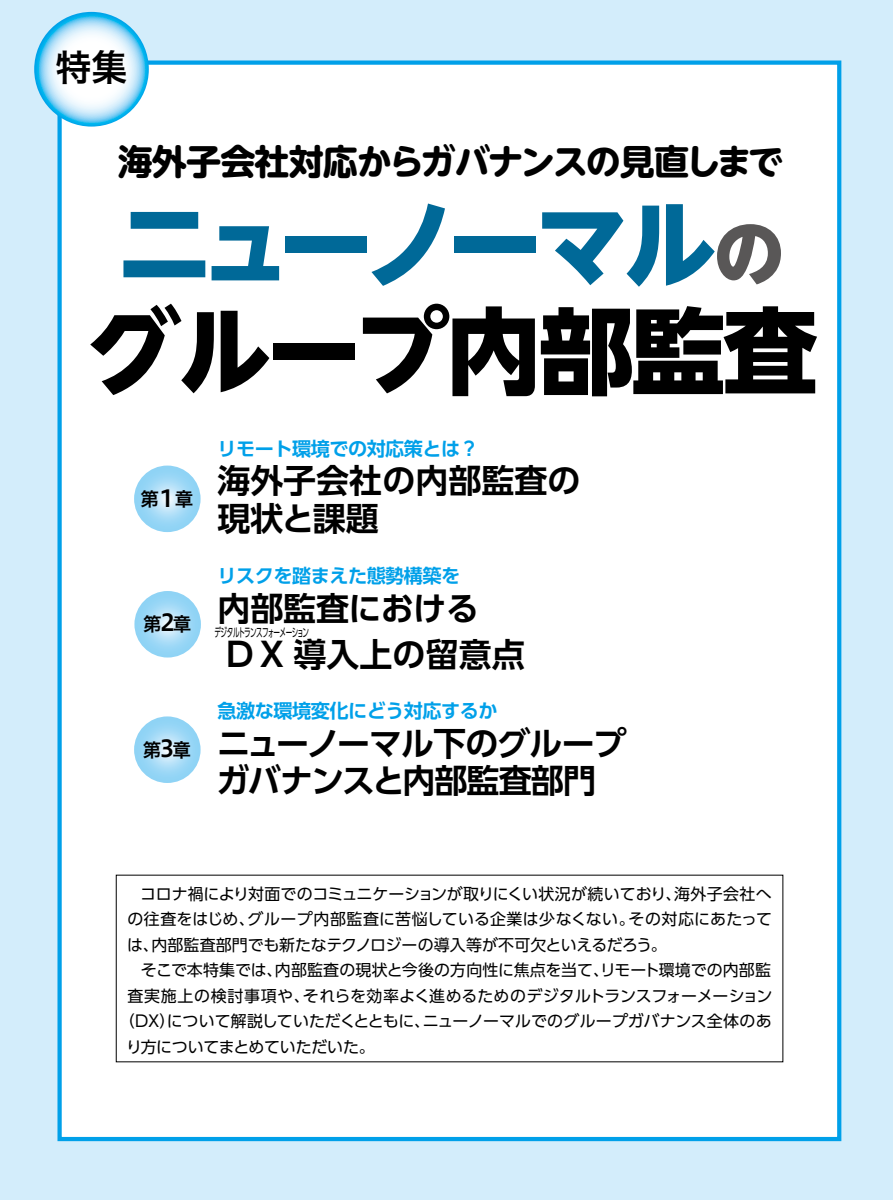
<style>
.page{position:relative;width:893px;height:1200px;background:#fff}
.page>*{position:absolute;margin:0;border:0;box-sizing:border-box;transform-origin:0 0}
.t1{font:800 94.5px/106.5px "UD Shin Go NT Pro";letter-spacing:-.065em;color:#000;text-align:center}
.t2{font:36.15px "Hiragino UD Sans F Std N W6";color:#000}
.t3{font:700 35.1px "UD Shin M Go Pro";letter-spacing:-.03em;color:#000}
.t4{font:700 33px/37.5px "UD Shin Go Pro De";color:#000}
.t5{font:700 33px/37.5px "UD Shin Go Pro De";letter-spacing:-.02em;color:#000}
.t6{font:23.25px "Hiragino UD Sans F Std W6";color:#000}
.t7{font:700 19.2px "UD Shin Go Pro De";letter-spacing:-.025em;color:#00a0e9}
.t8{font:18.6px "Hiragino UD Sans F Std W6";color:#000}
.t9{font:15.9px/25.5px "UD Shin Go Pro";letter-spacing:.005em;color:#000}
.t10{font:15.9px "UD Shin Go Pro";letter-spacing:.025em;color:#000}
.t11{font:15.9px/25.5px "UD Shin Go Pro";letter-spacing:-.02em;color:#000}
.t12{font:15.9px "UD Shin Go Pro";letter-spacing:-.015em;color:#000}
.t13{font:15.9px "UD Shin Go Pro";letter-spacing:.045em;color:#000}
.t14{font:12px "UD Shin Go Pro";letter-spacing:-.09em;color:#000;scale:.55 1}
.s1{color:#006998}
.s2{font-size:72px;color:#595757}
.s3{font-size:23.25px}
</style>
<div class="page">
<div style="left:0;top:0;width:893px;height:1199px;background:#d3edfb"></div>
<div style="left:60px;top:63px;width:779px;height:1075px;background:#fff"></div>
<div style="left:57px;top:60px;width:784px;height:1080px;border:4px solid #00a0e9"></div>
<svg style="left:34px;top:12px;width:115px;height:114px"></svg>
<svg style="left:134px;top:591px;width:67px;height:66px;background:#a4dbf6"></svg>
<svg style="left:134px;top:716px;width:67px;height:66px;background:#a5dbf7"></svg>
<svg style="left:134px;top:465px;width:67px;height:67px;background:#a5dbf7"></svg>
<h2 class="t2" style="left:55px;top:39px;width:74px">特集</h2>
<h3 class="t3" style="left:118px;top:132px;width:667px">海外子会社対応からガバナンスの見直しまで</h3>
<h1 class="t1" style="left:87px;top:189px;width:732px"><span class="s1">ニューノーマル</span><span class="s2">の</span>グループ内部監査</h1>
<h3 class="t6" style="left:156px;top:480px;width:25px">１</h3>
<p class="t8" style="left:175px;top:484px;width:20px">章</p>
<p class="t8" style="left:140px;top:484px;width:20px">第</p>
<p class="t8" style="left:143px;top:610px;width:50px">第章<span class="s3">2</span></p>
<p class="t8" style="left:143px;top:735px;width:50px">第章<span class="s3">3</span></p>
<p class="t7" style="left:217px;top:432px;width:263px">リモート環境での対応策とは?</p>
<h3 class="t4" style="left:217px;top:461px;width:365px">海外子会社の内部監査の現状と課題</h3>
<p class="t7" style="left:217px;top:560px;width:244px">リスクを踏まえた態勢構築を</p>
<h3 class="t4" style="left:217px;top:583px;width:309px;line-height:46.5px">内部監査における<br>D X 導入上の留意点</h3>
<p class="t7" style="left:217px;top:695px;width:282px">急激な環境変化にどう対応するか</p>
<h3 class="t5" style="left:217px;top:723px;width:411px">ニューノーマル下のグループガバナンスと内部監査部門</h3>
<p class="t14" style="left:214px;top:623px;width:174px">デジタルトランスフォーメーション</p>
<p class="t9" style="left:628px;top:880px;width:145px;text-indent:-488px">コロナ禍により対面でのコミュニケーションが取りにくい状況が続いており、<br>その対応にあたって</p>
<p class="t9" style="left:674px;top:880px;width:99px">海外子会社へ</p>
<p class="t10" style="left:247px;top:905px;width:389px">グループ内部監査に苦悩している企業は少なくない。</p>
<p class="t9" style="left:151px;top:905px;width:517px;text-indent:-24px">の往査をはじめ、<br>内部監査部門でも新たなテクノロジーの導入等が不可欠といえるだろう。</p>
<p class="t9" style="left:127px;top:931px;width:33px">は、</p>
<p class="t9" style="left:275px;top:956px;width:498px">内部監査の現状と今後の方向性に焦点を当てリモート環境での内部監</p>
<p class="t9" style="left:141px;top:956px;width:143px">そこで本特集では、</p>
<p class="t9" style="left:593px;top:956px;width:17px">、</p>
<p class="t9" style="left:303px;top:982px;width:471px">それらを効率よく進めるためのデジタルトランスフォーメーション</p>
<p class="t13" style="left:127px;top:982px;width:184px">査実施上の検討事項や、</p>
<p class="t9" style="left:423px;top:1007px;width:350px">ニューノーマルでのグループガバナンス全体のあ</p>
<p class="t12" style="left:167px;top:1007px;width:265px">について解説していただくとともに、</p>
<p class="t11" style="left:126px;top:1007px;width:250px;text-indent:-7px">（DX）<br>り方についてまとめていただいた。</p>
</div>
